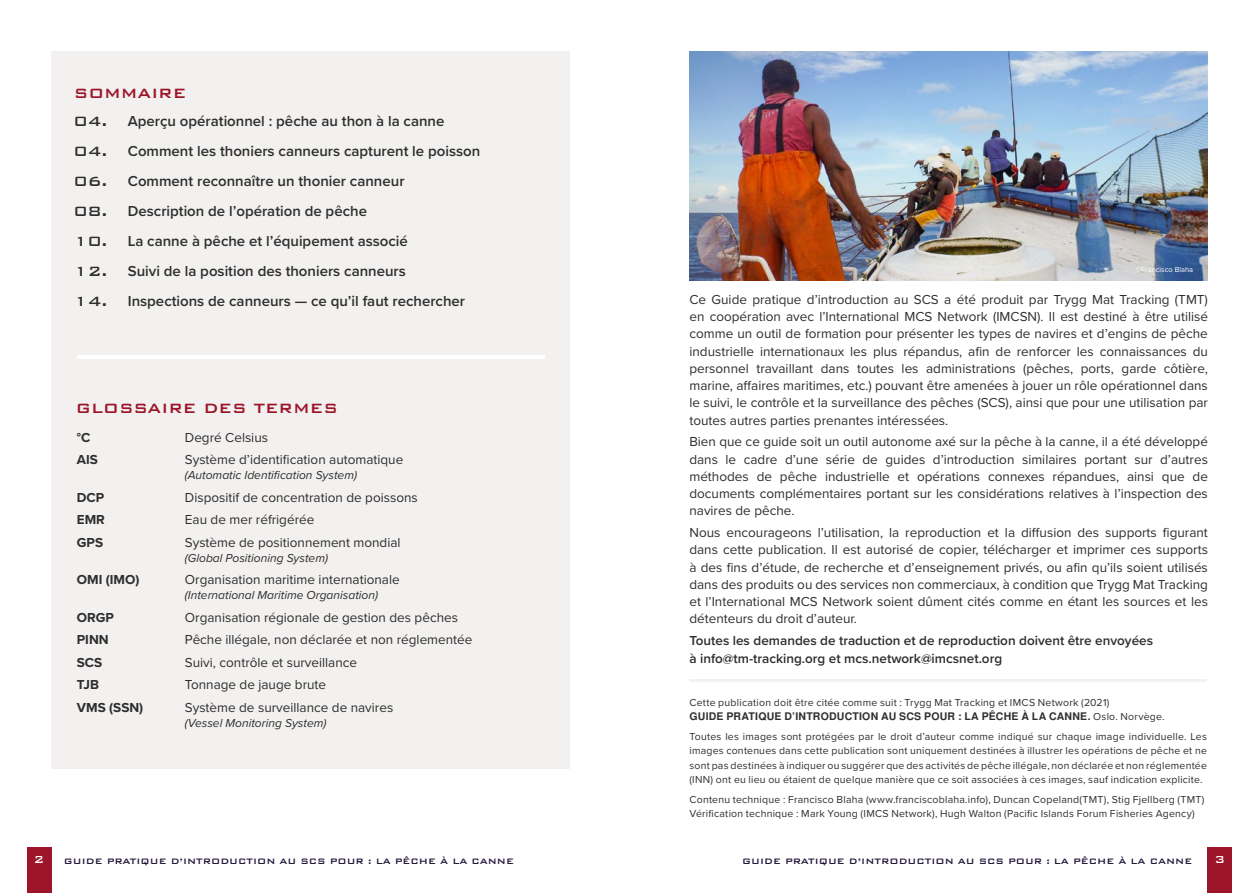
<style>
.page{position:relative;width:1259px;height:893px;background:#fff}
.page>*{position:absolute;margin:0;border:0;box-sizing:border-box;transform-origin:0 0}
.t1{font:500 18px "Bank Gothic BT";color:#9d1529}
.t2{font:600 15px "Proxima Nova";color:#2e2e2e}
.t3{font:13.5px/17.2px "Proxima Nova";color:#2e2d2e;text-align:justify}
.t4{font:600 13.5px/17.2px "Proxima Nova";color:#2e2d2e}
.t5{font:700 13.5px "Proxima Nova";color:#2e2d2e}
.t6{font:500 13.5px "Bank Gothic BT";color:#fff}
.t7{font:italic 12px "Proxima Nova";color:#2e2d2e}
.t8{font:10.5px/14.1px "Proxima Nova";letter-spacing:.02em;color:#2e2e2e;text-align:justify}
.t9{font:500 10.5px "Bank Gothic BT";color:#21153a}
.t10{font:700 10.5px "Nimbus San L";letter-spacing:.02em;color:#2e2e2e}
.t11{font:7.5px "Proxima Nova";color:#fff}
.s1{font-family:"Bank Gothic BT";font-weight:500;font-size:18px}
.s2{font-family:"Proxima Nova";font-weight:400}
</style>
<div class="page">
<hr style="left:689px;top:679px;width:518px;height:3px;background:#f2f1ef">
<div style="left:51px;top:51px;width:519px;height:718px;background:#f2f1ef"></div>
<hr style="left:77px;top:355px;width:468px;height:4px;background:#fff">
<div style="left:1208px;top:847px;width:24px;height:46px;background:#9d1529"></div>
<div style="left:27px;top:847px;width:24px;height:46px;background:#9d1529"></div>
<img style="left:690px;top:52px;width:517px;height:229px">
<h1 class="t1" style="left:74px;top:83px;width:114px">SOMMAIRE</h1>
<p class="t2" style="left:74px;top:110px;width:372px"><span class="s1">04.</span> Aperçu opérationnel : pêche au thon à la canne</p>
<p class="t2" style="left:74px;top:140px;width:408px"><span class="s1">04.</span> Comment les thoniers canneurs capturent le poisson</p>
<p class="t2" style="left:74px;top:170px;width:332px"><span class="s1">06.</span> Comment reconnaître un thonier canneur</p>
<p class="t2" style="left:74px;top:200px;width:295px"><span class="s1">08.</span> Description de l’opération de pêche</p>
<p class="t2" style="left:74px;top:230px;width:336px"><span class="s1">10.</span> La canne à pêche et l’équipement associé</p>
<p class="t2" style="left:74px;top:260px;width:333px"><span class="s1">12.</span> Suivi de la position des thoniers canneurs</p>
<p class="t2" style="left:74px;top:290px;width:393px"><span class="s1">14.</span> Inspections de canneurs — ce qu’il faut rechercher</p>
<h1 class="t1" style="left:76px;top:398px;width:263px">GLOSSAIRE DES TERMES</h1>
<p class="t5" style="left:77px;top:427px;width:15px">°C</p>
<p class="t3" style="left:185px;top:428px;width:85px">Degré Celsius</p>
<p class="t5" style="left:77px;top:450px;width:23px">AIS</p>
<p class="t3" style="left:185px;top:451px;width:220px">Système d’identification automatique</p>
<p class="t7" style="left:185px;top:466px;width:174px">(Automatic Identification System)</p>
<p class="t5" style="left:77px;top:487px;width:29px">DCP</p>
<p class="t3" style="left:185px;top:488px;width:234px">Dispositif de concentration de poissons</p>
<p class="t5" style="left:77px;top:510px;width:30px">EMR</p>
<p class="t3" style="left:185px;top:511px;width:131px">Eau de mer réfrigérée</p>
<p class="t5" style="left:77px;top:532px;width:28px">GPS</p>
<p class="t3" style="left:185px;top:533px;width:217px">Système de positionnement mondial</p>
<p class="t7" style="left:185px;top:549px;width:145px">(Global Positioning System)</p>
<p class="t5" style="left:77px;top:570px;width:64px">OMI (IMO)</p>
<p class="t3" style="left:185px;top:571px;width:216px">Organisation maritime internationale</p>
<p class="t7" style="left:185px;top:586px;width:195px">(International Maritime Organisation)</p>
<p class="t5" style="left:77px;top:607px;width:39px">ORGP</p>
<p class="t3" style="left:185px;top:608px;width:275px">Organisation régionale de gestion des pêches</p>
<p class="t5" style="left:77px;top:630px;width:33px">PINN</p>
<p class="t3" style="left:185px;top:631px;width:289px">Pêche illégale, non déclarée et non réglementée</p>
<p class="t5" style="left:77px;top:652px;width:27px">SCS</p>
<p class="t3" style="left:185px;top:653px;width:174px">Suivi, contrôle et surveillance</p>
<p class="t5" style="left:77px;top:675px;width:24px">TJB</p>
<p class="t3" style="left:185px;top:676px;width:143px">Tonnage de jauge brute</p>
<p class="t5" style="left:77px;top:697px;width:68px">VMS (SSN)</p>
<p class="t3" style="left:185px;top:698px;width:210px">Système de surveillance de navires</p>
<p class="t7" style="left:185px;top:714px;width:143px">(Vessel Monitoring System)</p>
<p class="t11" style="left:1135px;top:264px;width:59px">©Francisco Blaha</p>
<p class="t3" style="left:689px;top:290px;width:520px">Ce Guide pratique d’introduction au SCS a été produit par Trygg Mat Tracking (TMT) en coopération avec l’International MCS Network (IMCSN). Il est destiné à être utilisé comme un outil de formation pour présenter les types de navires et d’engins de pêche industrielle internationaux les plus répandus, afin de renforcer les connaissances du personnel travaillant dans toutes les administrations (pêches, ports, garde côtière, marine, affaires maritimes, etc.) pouvant être amenées à jouer un rôle opérationnel dans le suivi, le contrôle et la surveillance des pêches (SCS), ainsi que pour une utilisation par toutes autres parties prenantes intéressées.</p>
<p class="t3" style="left:689px;top:433px;width:520px">Bien que ce guide soit un outil autonome axé sur la pêche à la canne, il a été développé dans le cadre d’une série de guides d’introduction similaires portant sur d’autres méthodes de pêche industrielle et opérations connexes répandues, ainsi que de documents complémentaires portant sur les considérations relatives à l’inspection des navires de pêche.</p>
<p class="t3" style="left:689px;top:523px;width:520px">Nous encourageons l’utilisation, la reproduction et la diffusion des supports figurant dans cette publication. Il est autorisé de copier, télécharger et imprimer ces supports à des fins d’étude, de recherche et d’enseignement privés, ou afin qu’ils soient utilisés dans des produits ou des services non commerciaux, à condition que Trygg Mat Tracking et l’International MCS Network soient dûment cités comme en étant les sources et les détenteurs du droit d’auteur.</p>
<p class="t4" style="left:689px;top:632px;width:465px">Toutes les demandes de traduction et de reproduction doivent être envoyées à info@tm-tracking.org et mcs.network@imcsnet.org</p>
<p class="t8" style="left:689px;top:695px;width:421px">Cette publication doit être citée comme suit : Trygg Mat Tracking et IMCS Network (2021)</p>
<p class="t10" style="left:689px;top:710px;width:476px">GUIDE PRATIQUE D’INTRODUCTION AU SCS POUR : LA PÊCHE À LA CANNE. <span class="s2">Oslo. Norvège.</span></p>
<p class="t8" style="left:689px;top:729px;width:519px">Toutes les images sont protégées par le droit d’auteur comme indiqué sur chaque image individuelle. Les images contenues dans cette publication sont uniquement destinées à illustrer les opérations de pêche et ne sont pas destinées à indiquer ou suggérer que des activités de pêche illégale, non déclarée et non réglementée (INN) ont eu lieu ou étaient de quelque manière que ce soit associées à ces images, sauf indication explicite.</p>
<p class="t8" style="left:689px;top:792px;width:516px">Contenu technique : Francisco Blaha (www.franciscoblaha.info), Duncan Copeland(TMT), Stig Fjellberg (TMT)<br>Vérification technique : Mark Young (IMCS Network), Hugh Walton (Pacific Islands Forum Fisheries Agency)</p>
<p class="t6" style="left:34px;top:852px;width:12px">2</p>
<p class="t9" style="left:64px;top:856px;width:451px">GUIDE PRATIQUE D’INTRODUCTION AU SCS POUR : LA PÊCHE À LA CANNE</p>
<p class="t9" style="left:742px;top:856px;width:451px">GUIDE PRATIQUE D’INTRODUCTION AU SCS POUR : LA PÊCHE À LA CANNE</p>
<p class="t6" style="left:1214px;top:852px;width:12px">3</p>
</div>
